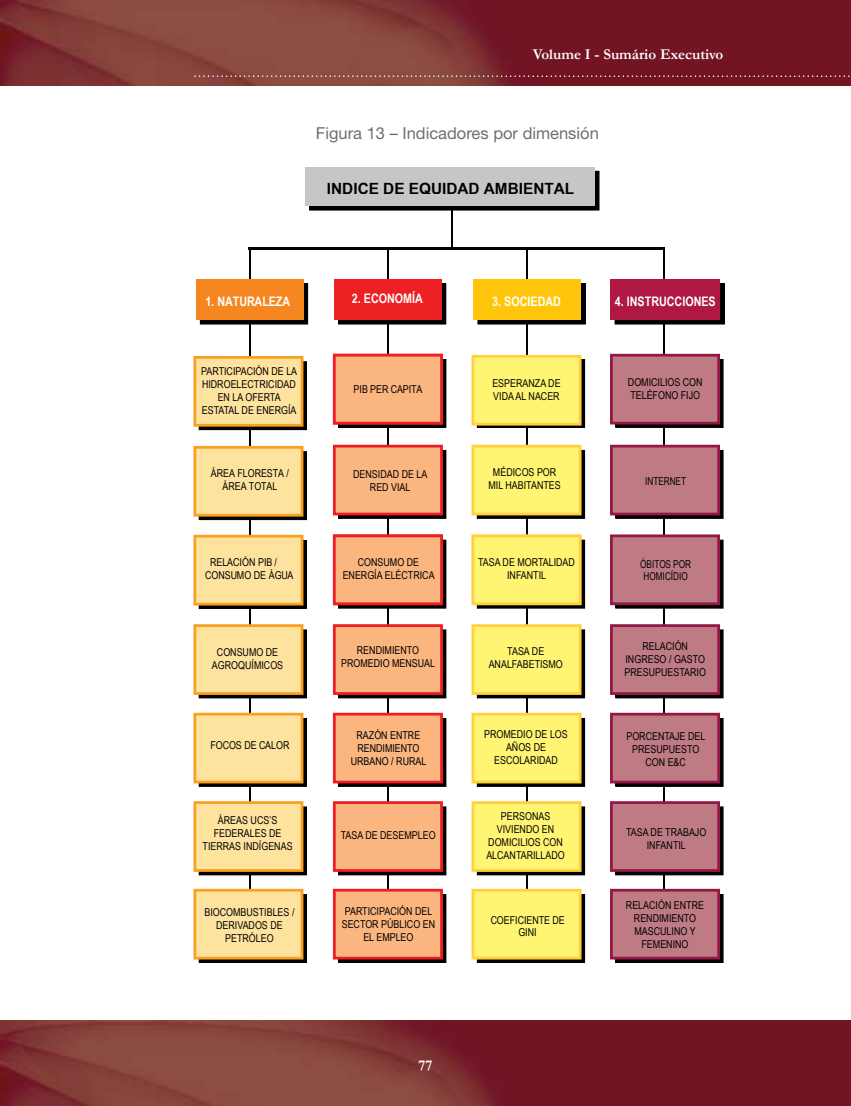
<style>
.page{position:relative;width:851px;height:1106px;background:#fff}
.page>*{position:absolute;margin:0;border:0;box-sizing:border-box;transform-origin:0 0}
.t1{font:16.5px "Helvetica Neue LT Std";color:#6d6f71}
.t2{font:700 15.45px "Arial Narrow";color:#010101;scale:1.21 1}
.t3{font:700 15px "Garamond";color:#fff}
.t4{font:700 13.05px "Arial Narrow";color:#fff}
.t5{font:10.8px/13px "Arial Narrow";color:#000;text-align:center}
.t6{font:10.8px/12.3px "Arial Narrow";letter-spacing:-.005em;color:#010101;text-align:center}
.t7{font:10.8px/12.3px "Arial Narrow";letter-spacing:-.005em;color:#010101;text-align:center;scale:.93 1}
</style>
<div class="page">
<img style="left:0;top:1020px;width:850px;height:86px">
<img style="left:0;top:0;width:850px;height:85px">
<svg style="left:194px;top:75px;width:656px;height:2px"></svg>
<svg style="left:309px;top:171px;width:290px;height:39px"></svg>
<svg style="left:338px;top:283px;width:108px;height:41px"></svg>
<svg style="left:477px;top:283px;width:108px;height:41px"></svg>
<hr style="left:526px;top:249px;width:2px;height:649px;background:#010101">
<hr style="left:663px;top:249px;width:2px;height:661px;background:#010101">
<hr style="left:387px;top:249px;width:1px;height:659px;background:#010101">
<hr style="left:451px;top:197px;width:2px;height:52px;background:#010101">
<div style="left:305px;top:167px;width:289px;height:39px;background:#c5c6c8"></div>
<hr style="left:248px;top:247px;width:417px;height:2px;background:#010101">
<hr style="left:249px;top:249px;width:1px;height:651px;background:#010101">
<svg style="left:196px;top:279px;width:112px;height:45px"></svg>
<div style="left:196px;top:279px;width:107px;height:40px;background:#f6861f"></div>
<div style="left:334px;top:279px;width:107px;height:40px;background:#ed2024"></div>
<div style="left:473px;top:279px;width:107px;height:40px;background:#ffc50b"></div>
<svg style="left:610px;top:283px;width:114px;height:41px"></svg>
<div style="left:610px;top:279px;width:110px;height:40px;background:#ae1842"></div>
<svg style="left:193px;top:446px;width:114px;height:74px;background:#eccc86"></svg>
<svg style="left:193px;top:356px;width:114px;height:74px;background:#eccc86"></svg>
<svg style="left:193px;top:535px;width:114px;height:74px;background:#eccb86"></svg>
<svg style="left:193px;top:624px;width:114px;height:74px;background:#edcc87"></svg>
<svg style="left:193px;top:801px;width:114px;height:74px;background:#edcc87"></svg>
<svg style="left:193px;top:712px;width:114px;height:75px;background:#eccc87"></svg>
<svg style="left:193px;top:888px;width:114px;height:75px;background:#eccc87"></svg>
<svg style="left:610px;top:354px;width:113px;height:74px;background:#ad6774"></svg>
<svg style="left:610px;top:445px;width:113px;height:74px;background:#ad6874"></svg>
<svg style="left:610px;top:534px;width:113px;height:74px;background:#af6975"></svg>
<svg style="left:610px;top:624px;width:113px;height:74px;background:#ae6875"></svg>
<svg style="left:610px;top:801px;width:113px;height:74px;background:#ae6875"></svg>
<svg style="left:610px;top:712px;width:113px;height:75px;background:#ad6975"></svg>
<svg style="left:610px;top:888px;width:113px;height:75px;background:#ad6975"></svg>
<svg style="left:471px;top:445px;width:114px;height:74px;background:#ede067"></svg>
<svg style="left:471px;top:355px;width:114px;height:73px;background:#f1e368"></svg>
<svg style="left:471px;top:534px;width:114px;height:74px;background:#f0e268"></svg>
<svg style="left:471px;top:624px;width:114px;height:74px;background:#efe167"></svg>
<svg style="left:471px;top:801px;width:114px;height:74px;background:#efe167"></svg>
<svg style="left:471px;top:712px;width:114px;height:75px;background:#ede068"></svg>
<svg style="left:471px;top:888px;width:114px;height:75px;background:#ede068"></svg>
<svg style="left:333px;top:354px;width:113px;height:74px;background:#e8976c"></svg>
<svg style="left:333px;top:445px;width:113px;height:74px;background:#e8976c"></svg>
<svg style="left:333px;top:534px;width:113px;height:74px;background:#ea986d"></svg>
<svg style="left:333px;top:624px;width:113px;height:74px;background:#e9986d"></svg>
<svg style="left:333px;top:801px;width:113px;height:74px;background:#e9986d"></svg>
<svg style="left:333px;top:712px;width:113px;height:75px;background:#e8986d"></svg>
<svg style="left:333px;top:888px;width:113px;height:75px;background:#e8986d"></svg>
<h3 class="t3" style="left:532px;top:44px;width:192px">Volume I - Sumário Executivo</h3>
<h1 class="t1" style="left:316px;top:124px;width:284px">Figura 13 – Indicadores por dimensión</h1>
<h2 class="t2" style="left:327px;top:176px;width:206px">INDICE DE EQUIDAD AMBIENTAL</h2>
<p class="t4" style="left:352px;top:289px;width:72px">2. ECONOMÍA</p>
<p class="t4" style="left:205px;top:291px;width:86px">1. NATURALEZA</p>
<p class="t4" style="left:492px;top:291px;width:70px">3. SOCIEDAD</p>
<p class="t4" style="left:614px;top:291px;width:102px">4. INSTRUCCIONES</p>
<p class="t5" style="left:201px;top:364px;width:97px">PARTICIPACIÓN DE LA<br>HIDROELECTRICIDAD<br>EN LA OFERTA<br>ESTATAL DE ENERGÍA</p>
<p class="t6" style="left:353px;top:383px;width:71px">PIB PER CAPITA</p>
<p class="t5" style="left:492px;top:376px;width:70px;text-align:left">ESPERANZA DE<br>VIDA AL NACER</p>
<p class="t5" style="left:627px;top:375px;width:76px;text-align:left">DOMICILIOS CON<br>TELÉFONO FIJO</p>
<p class="t6" style="left:211px;top:467px;width:79px">ÁREA FLORESTA /<br>ÁREA TOTAL</p>
<p class="t5" style="left:353px;top:467px;width:76px">DENSIDAD DE LA<br>RED VIAL</p>
<p class="t5" style="left:488px;top:465px;width:74px">MÉDICOS POR<br>MIL HABITANTES</p>
<p class="t7" style="left:645px;top:474px;width:46px">INTERNET</p>
<p class="t6" style="left:205px;top:556px;width:90px;text-align:left;text-indent:5px">RELACIÓN PIB /<br>CONSUMO DE ÁGUA</p>
<p class="t5" style="left:342px;top:555px;width:93px">CONSUMO DE<br>ENERGÍA ELÉCTRICA</p>
<p class="t5" style="left:478px;top:555px;width:98px">TASA DE MORTALIDAD<br>INFANTIL</p>
<p class="t7" style="left:640px;top:557px;width:56px">ÓBITOS POR<br>HOMICÍDIO</p>
<p class="t5" style="left:212px;top:645px;width:73px">CONSUMO DE<br>AGROQUÍMICOS</p>
<p class="t5" style="left:341px;top:643px;width:95px">RENDIMIENTO<br>PROMEDIO MENSUAL</p>
<p class="t5" style="left:488px;top:644px;width:76px">TASA DE<br>ANALFABETISMO</p>
<p class="t5" style="left:624px;top:639px;width:83px">RELACIÓN<br>INGRESO / GASTO<br>PRESUPUESTARIO</p>
<p class="t6" style="left:210px;top:738px;width:81px">FOCOS DE CALOR</p>
<p class="t5" style="left:351px;top:728px;width:77px">RAZÓN ENTRE<br>RENDIMIENTO<br>URBANO / RURAL</p>
<p class="t5" style="left:484px;top:727px;width:85px">PROMEDIO DE LOS<br>AÑOS DE<br>ESCOLARIDAD</p>
<p class="t5" style="left:626px;top:728px;width:80px">PORCENTAJE DEL<br>PRESUPUESTO<br>CON E&amp;C</p>
<p class="t5" style="left:202px;top:813px;width:91px">ÁREAS UCS’S<br>FEDERALES DE<br>TIERRAS INDÍGENAS</p>
<p class="t5" style="left:341px;top:828px;width:96px">TASA DE DESEMPLEO</p>
<p class="t5" style="left:486px;top:809px;width:80px">PERSONAS<br>VIVIENDO EN<br>DOMICILIOS CON<br>ALCANTARILLADO</p>
<p class="t5" style="left:626px;top:825px;width:82px">TASA DE TRABAJO<br>INFANTIL</p>
<p class="t5" style="left:204px;top:905px;width:91px">BIOCOMBUSTIBLES /<br>DERIVADOS DE<br>PETRÓLEO</p>
<p class="t5" style="left:342px;top:904px;width:95px">PARTICIPACIÓN DEL<br>SECTOR PÚBLICO EN<br>EL EMPLEO</p>
<p class="t6" style="left:490px;top:913px;width:75px">COEFICIENTE DE<br>GINI</p>
<p class="t5" style="left:626px;top:898px;width:80px">RELACIÓN ENTRE<br>RENDIMIENTO<br>MASCULINO Y<br>FEMENINO</p>
<h3 class="t3" style="left:418px;top:1055px;width:16px">77</h3>
</div>
